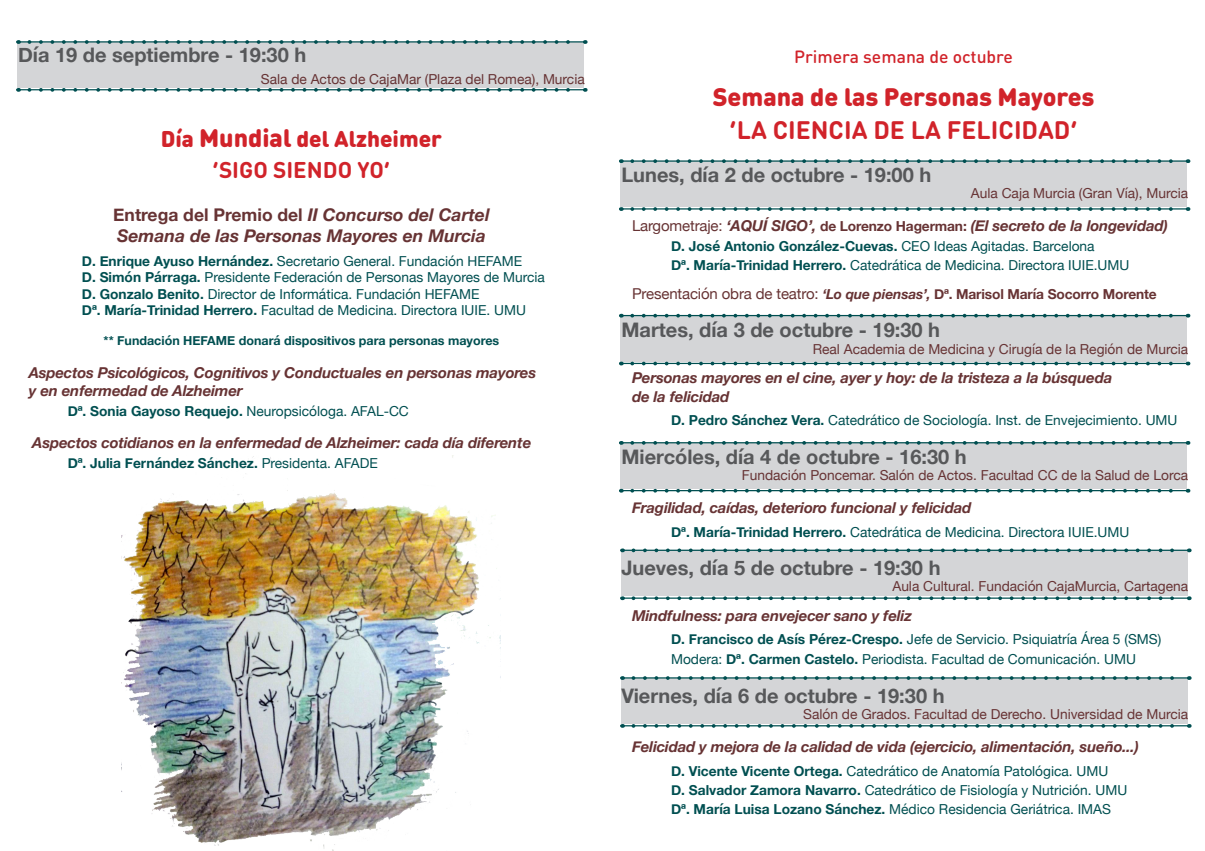
<style>
.page{position:relative;width:1205px;height:851px;background:#fff}
.page>*{position:absolute;margin:0;border:0;box-sizing:border-box;transform-origin:0 0}
.t1{font:900 25px "DIN Round Pro";color:#d1232a}
.t2{font:700 25px "DIN Round Pro";color:#d1232a}
.t3{font:900 22.5px "DIN Round Pro";color:#d1232a}
.t4{font:700 22.5px "DIN Round Pro";color:#d1232a}
.t5{font:700 20px "Helvetica Neue";color:#57585a}
.t6{font:italic 700 17.5px/21px "Helvetica Neue";color:#673334}
.t7{font:500 17.5px "DIN Round Pro";color:#d1232a}
.t8{font:italic 700 15px/18px "Helvetica Neue";letter-spacing:-.01em;color:#673334}
.t9{font:13.75px "Helvetica Neue";color:#004f51}
.t10{font:13.75px "Helvetica Neue";color:#673334}
.t11{font:700 13.75px "Helvetica Neue";color:#004f51}
.t12{font:700 13.75px "Helvetica Neue";letter-spacing:-.01em;color:#673334}
.t13{font:700 12.5px "Helvetica Neue";color:#004f51}
.s1{font-size:25px}
.s2{font-style:normal}
.s3{font-weight:700}
.s4{font-weight:400}
.s5{font-weight:400;font-style:normal}
.s6{font-style:normal;font-size:13.75px}
.s7{font-weight:400;font-size:15px}
.s8{font-style:italic}
</style>
<div class="page">
<div style="left:17px;top:42px;width:566px;height:46px;background:#d1d2d4"></div>
<svg style="left:29px;top:88px;width:550px;height:4px"></svg>
<hr style="left:16px;top:89px;width:571px;height:1px;background:#004f51">
<svg style="left:29px;top:40px;width:550px;height:4px"></svg>
<hr style="left:16px;top:41px;width:571px;height:1px;background:#004f51">
<div style="left:620px;top:315px;width:566px;height:46px;background:#d1d2d4"></div>
<svg style="left:632px;top:361px;width:556px;height:4px;background:#b1c5c6"></svg>
<hr style="left:619px;top:363px;width:570px;height:1px;background:#004f51">
<svg style="left:632px;top:314px;width:556px;height:3px"></svg>
<hr style="left:619px;top:315px;width:570px;height:1px;background:#004f51">
<div style="left:620px;top:161px;width:566px;height:46px;background:#d1d2d4"></div>
<svg style="left:632px;top:207px;width:556px;height:4px"></svg>
<hr style="left:619px;top:208px;width:570px;height:1px;background:#004f51">
<svg style="left:632px;top:159px;width:556px;height:4px"></svg>
<hr style="left:619px;top:160px;width:570px;height:2px;background:#004f51">
<div style="left:620px;top:443px;width:566px;height:46px;background:#d1d2d4"></div>
<svg style="left:632px;top:489px;width:556px;height:3px"></svg>
<hr style="left:619px;top:490px;width:570px;height:1px;background:#004f51">
<svg style="left:632px;top:441px;width:556px;height:3px"></svg>
<hr style="left:619px;top:442px;width:570px;height:1px;background:#004f51">
<div style="left:621px;top:550px;width:566px;height:46px;background:#d1d2d4"></div>
<svg style="left:633px;top:596px;width:550px;height:4px"></svg>
<hr style="left:620px;top:597px;width:570px;height:1px;background:#004f51">
<svg style="left:633px;top:548px;width:541px;height:4px"></svg>
<hr style="left:620px;top:549px;width:570px;height:2px;background:#004f51">
<div style="left:621px;top:678px;width:566px;height:46px;background:#d1d2d4"></div>
<svg style="left:633px;top:724px;width:550px;height:3px"></svg>
<hr style="left:620px;top:725px;width:570px;height:1px;background:#004f51">
<svg style="left:633px;top:676px;width:550px;height:3px"></svg>
<hr style="left:620px;top:677px;width:570px;height:1px;background:#004f51">
<img style="left:122px;top:455px;width:378px;height:395px">
<p class="t5" style="left:18px;top:39px;width:290px">Día 19 de septiembre - 19:30 h</p>
<p class="t10" style="left:261px;top:69px;width:325px">Sala de Actos de CajaMar (Plaza del Romea), Murcia</p>
<p class="t3" style="left:161px;top:122px;width:283px">Día <span class="s1">Mundial</span> del Alzheimer</p>
<p class="t4" style="left:213px;top:154px;width:179px">‘SIGO SIENDO YO’</p>
<p class="t6" style="left:113px;top:205px;width:378px"><span class="s2">Entrega del Premio del</span> II Concurso del Cartel<br>Semana de las Personas Mayores en Murcia</p>
<p class="t9" style="left:82px;top:251px;width:442px"><span class="s3">D. Enrique Ayuso Hernández.</span> Secretario General. Fundación HEFAME</p>
<p class="t9" style="left:82px;top:267px;width:464px"><span class="s3">D. Simón Párraga.</span> Presidente Federación de Personas Mayores de Murcia</p>
<p class="t9" style="left:82px;top:284px;width:399px"><span class="s3">D. Gonzalo Benito.</span> Director de Informática. Fundación HEFAME</p>
<p class="t9" style="left:82px;top:300px;width:445px"><span class="s3">Dª. María-Trinidad Herrero.</span> Facultad de Medicina. Directora IUIE. UMU</p>
<p class="t13" style="left:104px;top:331px;width:397px">** Fundación HEFAME donará dispositivos para personas mayores</p>
<p class="t8" style="left:29px;top:363px;width:509px">Aspectos Psicológicos, Cognitivos y Conductuales en personas mayores y en enfermedad de Alzheimer</p>
<p class="t11" style="left:68px;top:400px;width:343px">Dª. Sonia Gayoso Requejo. <span class="s4">Neuropsicóloga. AFAL-CC</span></p>
<p class="t8" style="left:32px;top:434px;width:500px">Aspectos cotidianos en la enfermedad de Alzheimer: cada día diferente</p>
<p class="t11" style="left:68px;top:452px;width:312px">Dª. Julia Fernández Sánchez. <span class="s4">Presidenta. AFADE</span></p>
<p class="t7" style="left:794px;top:45px;width:220px">Primera semana de octubre</p>
<p class="t1" style="left:713px;top:78px;width:383px">Semana de las Personas Mayores</p>
<p class="t2" style="left:729px;top:113px;width:349px">‘LA CIENCIA DE LA FELICIDAD’</p>
<p class="t5" style="left:621px;top:159px;width:311px">Lunes, día 2 de octubre - 19:00 h</p>
<p class="t10" style="left:971px;top:183px;width:219px">Aula Caja Murcia (Gran Vía), Murcia</p>
<p class="t8" style="left:632px;top:216px;width:537px"><span class="s5">Largometraje:</span> ‘AQUÍ SIGO’, <span class="s6">de Lorenzo Hagerman:</span> (El secreto de la longevidad)</p>
<p class="t11" style="left:671px;top:235px;width:425px">D. José Antonio González-Cuevas. <span class="s4">CEO Ideas Agitadas. Barcelona</span></p>
<p class="t9" style="left:671px;top:255px;width:460px"><span class="s3">Dª. María-Trinidad Herrero.</span> Catedrática de Medicina. Directora IUIE.UMU</p>
<p class="t12" style="left:632px;top:283px;width:526px"><span class="s7">Presentación obra de teatro:</span> <span class="s8">‘Lo que piensas’,</span> Dª. Marisol María Socorro Morente</p>
<p class="t5" style="left:621px;top:314px;width:320px">Martes, día 3 de octubre - 19:30 h</p>
<p class="t10" style="left:813px;top:339px;width:377px">Real Academia de Medicina y Cirugía de la Región de Murcia</p>
<p class="t8" style="left:632px;top:368px;width:482px;line-height:18.8px">Personas mayores en el cine, ayer y hoy: de la tristeza a la búsqueda de la felicidad</p>
<p class="t9" style="left:671px;top:410px;width:508px"><span class="s3">D. Pedro Sánchez Vera.</span> Catedrático de Sociología. Inst. de Envejecimiento. UMU</p>
<p class="t5" style="left:621px;top:440px;width:347px">Miercóles, día 4 de octubre - 16:30 h</p>
<p class="t10" style="left:742px;top:465px;width:448px">Fundación Poncemar. Salón de Actos. Facultad CC de la Salud de Lorca</p>
<p class="t8" style="left:632px;top:499px;width:341px">Fragilidad, caídas, deterioro funcional y felicidad</p>
<p class="t9" style="left:671px;top:521px;width:460px"><span class="s3">Dª. María-Trinidad Herrero.</span> Catedrática de Medicina. Directora IUIE.UMU</p>
<p class="t5" style="left:621px;top:552px;width:320px">Jueves, día 5 de octubre - 19:30 h</p>
<p class="t10" style="left:892px;top:576px;width:297px">Aula Cultural. Fundación CajaMurcia, Cartagena</p>
<p class="t8" style="left:632px;top:606px;width:281px">Mindfulness: para envejecer sano y feliz</p>
<p class="t9" style="left:671px;top:629px;width:492px"><span class="s3">D. Francisco de Asís Pérez-Crespo.</span> Jefe de Servicio. Psiquiatría Área 5 (SMS)</p>
<p class="t9" style="left:671px;top:649px;width:466px">Modera: <span class="s3">Dª. Carmen Castelo.</span> Periodista. Facultad de Comunicación. UMU</p>
<p class="t5" style="left:621px;top:679px;width:325px">Viernes, día 6 de octubre - 19:30 h</p>
<p class="t10" style="left:803px;top:704px;width:386px">Salón de Grados. Facultad de Derecho. Universidad de Murcia</p>
<p class="t8" style="left:632px;top:737px;width:508px">Felicidad y mejora de la calidad de vida (ejercicio, alimentación, sueño...)</p>
<p class="t9" style="left:671px;top:760px;width:439px"><span class="s3">D. Vicente Vicente Ortega.</span> Catedrático de Anatomía Patológica. UMU</p>
<p class="t9" style="left:671px;top:779px;width:458px"><span class="s3">D. Salvador Zamora Navarro.</span> Catedrático de Fisiología y Nutrición. UMU</p>
<p class="t9" style="left:671px;top:799px;width:441px"><span class="s3">Dª. María Luisa Lozano Sánchez.</span> Médico Residencia Geriátrica. IMAS</p>
</div>
